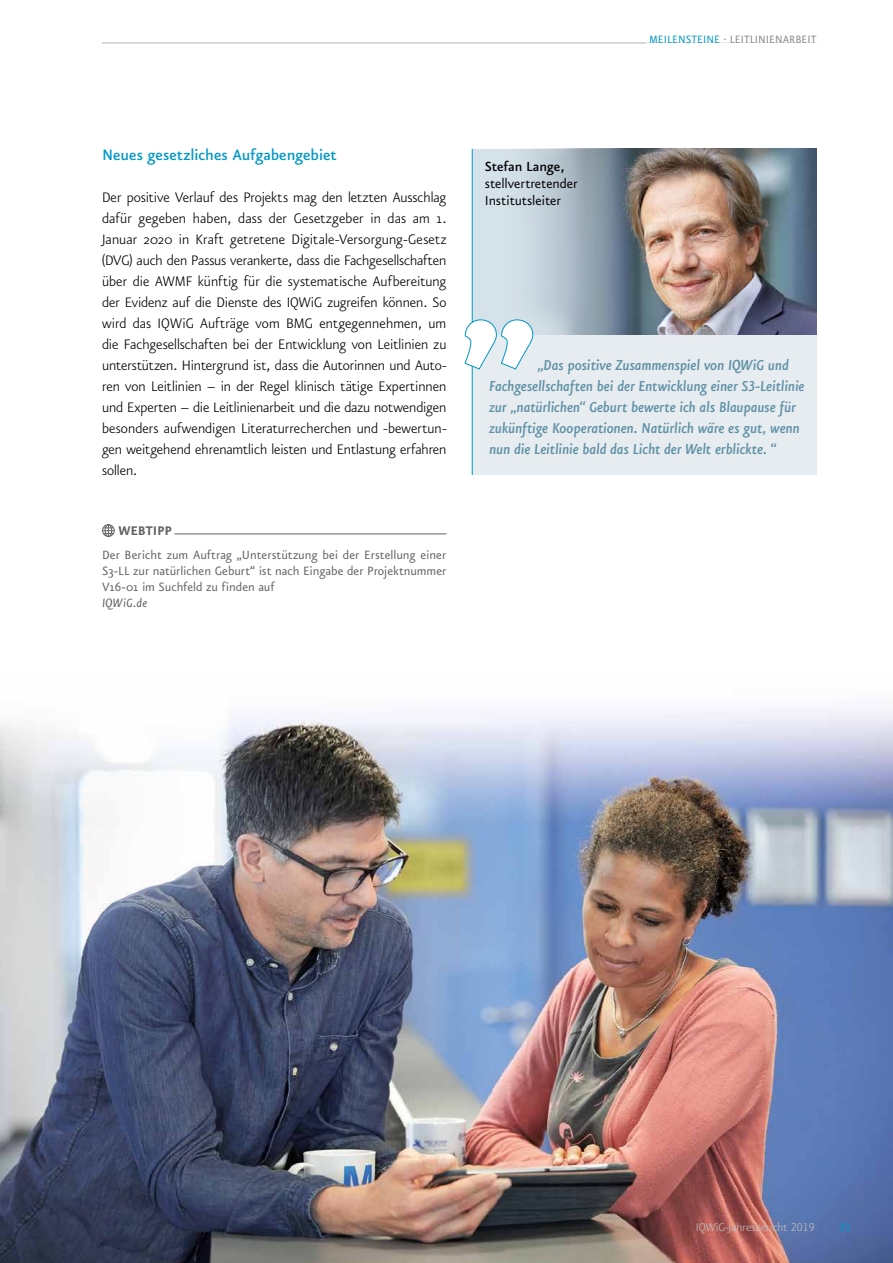
<style>
.page{position:relative;width:893px;height:1263px;background:#fff}
.page>*{position:absolute;margin:0;border:0;box-sizing:border-box;transform-origin:0 0}
.t1{font:500 18px "Eureka Sans CE";letter-spacing:-.005em;color:#0098c6}
.t2{font:italic 500 17.25px/21px "Eureka Sans CE";letter-spacing:-.01em;color:#5e91a5}
.t3{font:300 16.5px/21px "Eureka Sans CE";letter-spacing:-.005em;color:#000;text-align:justify}
.t4{font:15.75px/17.2px "Eureka Sans CE";letter-spacing:-.01em;color:#000}
.t5{font:500 15.75px "Eureka Sans CE";letter-spacing:-.01em;color:#000}
.t6{font:700 15px "Eureka Sans CE";color:#646363}
.t7{font:14.4px/15.9px "Eureka Sans CE";letter-spacing:-.005em;color:#646363;text-align:justify}
.t8{font:italic 14.4px "Eureka Sans CE";letter-spacing:.015em;color:#646363}
.t9{font:300 13.5px "Eureka Sans CE";color:#bcbcbc}
.t10{font:13.5px "Eureka Sans CE Medium Caps";color:#0098c6}
.t11{font:12.75px "Eureka Sans CE";letter-spacing:.005em;color:#878787}
.s1{color:#0098c6}
.s2{font-family:"Eureka Sans CE Light Caps";font-weight:400}
</style>
<div class="page">
<img style="left:0;top:708px;width:893px;height:555px">
<hr style="left:102px;top:43px;width:714px;height:1px;background:#b3b2b2">
<hr style="left:646px;top:42px;width:170px;height:2px;background:#fff">
<hr style="left:174px;top:533px;width:272px;height:1px;background:#646363">
<div style="left:102px;top:524px;width:13px;height:13px;border:1px solid #646363;border-radius:50%"></div>
<svg style="left:103px;top:525px;width:11px;height:11px"></svg>
<div style="left:472px;top:149px;width:345px;height:186px;background:#d5e2ea"></div>
<img style="left:530px;top:149px;width:287px;height:186px">
<div style="left:472px;top:335px;width:345px;height:140px;background:#e7ecf0"></div>
<hr style="left:472px;top:149px;width:1px;height:326px;background:#0098c6">
<svg style="left:464px;top:319px;width:69px;height:51px"></svg>
<p class="t11" style="left:649px;top:33px;width:169px"><span class="s1">MEILENSTEINE</span> . LEITLINIENARBEIT</p>
<p class="t1" style="left:102px;top:145px;width:236px">Neues gesetzliches Aufgabengebiet</p>
<p class="t3" style="left:102px;top:187px;width:346px">Der positive Verlauf des Projekts mag den letzten Ausschlag dafür gegeben haben, dass der Gesetzgeber in das am 1.<br>Januar 2020 in Kraft getretene Digitale-Versorgung-Gesetz (DVG) auch den Passus verankerte, dass die Fachgesellschaften über die AWMF künftig für die systematische Aufbereitung der Evidenz auf die Dienste des IQWiG zugreifen können. So wird das IQWiG Aufträge vom BMG entgegennehmen, um die Fachgesellschaften bei der Entwicklung von Leitlinien zu unterstützen. Hintergrund ist, dass die Autorinnen und Auto&shy;ren von Leitlinien – in der Regel klinisch tätige Expertinnen und Experten – die Leitlinienarbeit und die dazu notwendigen besonders aufwendigen Literaturrecherchen und -bewertun&shy;gen weitgehend ehrenamtlich leisten und Entlastung erfahren sollen.</p>
<p class="t6" style="left:118px;top:522px;width:55px">WEBTIPP</p>
<p class="t7" style="left:102px;top:547px;width:346px">Der Bericht zum Auftrag „Unterstützung bei der Erstellung einer S3-LL zur natürlichen Geburt“ ist nach Eingabe der Projektnummer V16-01 im Suchfeld zu finden auf</p>
<p class="t8" style="left:102px;top:595px;width:47px">IQWiG.de</p>
<p class="t5" style="left:485px;top:158px;width:81px">Stefan Lange,</p>
<p class="t4" style="left:485px;top:175px;width:94px">stellvertretender<br>Institutsleiter</p>
<p class="t2" style="left:489px;top:355px;width:317px;text-indent:48px">„Das positive Zusammenspiel von IQWiG und Fachgesellschaften bei der Entwicklung einer S3-Leitlinie zur „natürlichen“ Geburt bewerte ich als Blaupause für zukünftige Kooperationen. Natürlich wäre es gut, wenn nun die Leitlinie bald das Licht der Welt erblickte. “</p>
<p class="t9" style="left:696px;top:1220px;width:120px">IQWiG-Jahresbericht <span class="s2">2019</span></p>
<p class="t10" style="left:838px;top:1220px;width:14px">31</p>
</div>
